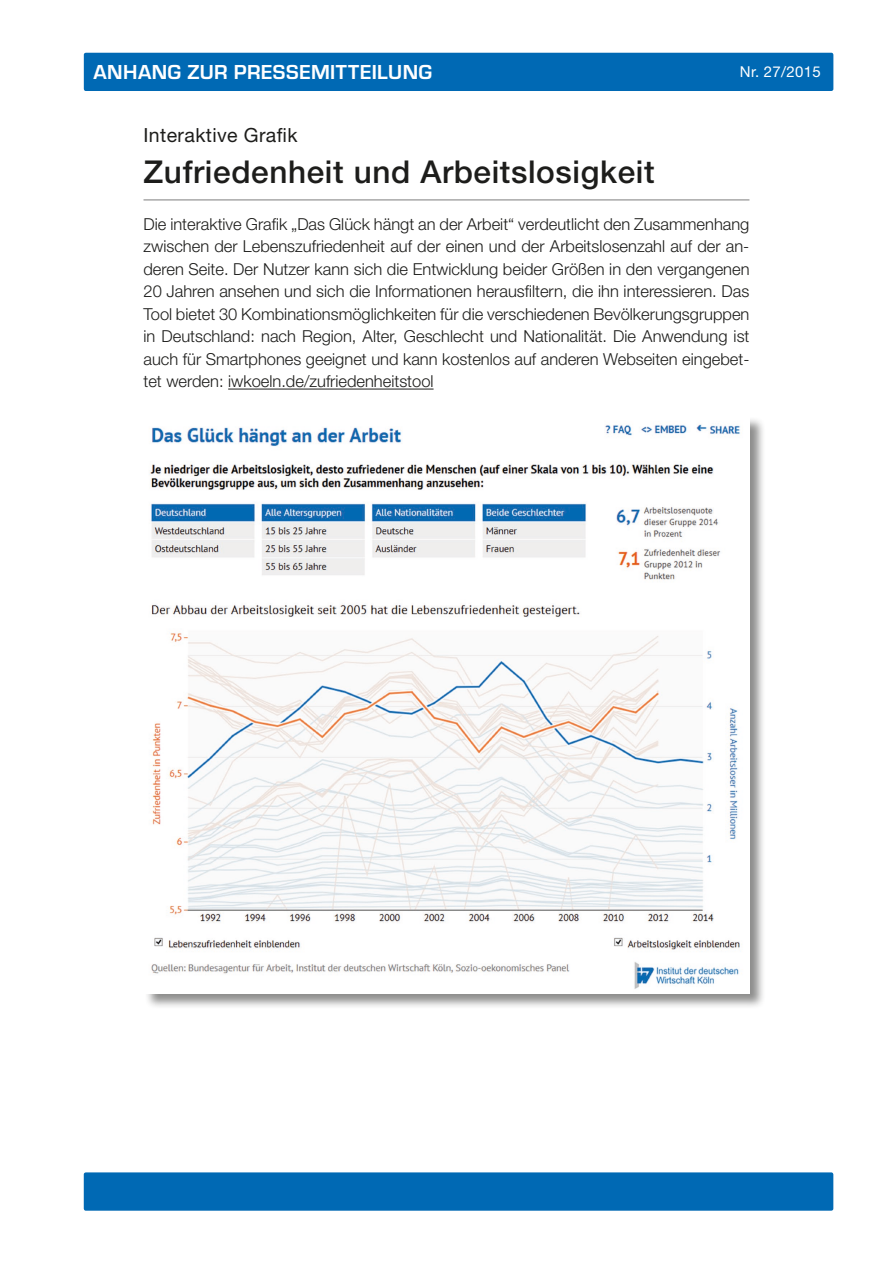
<style>
.page{position:relative;width:893px;height:1263px;background:#fff}
.page>*{position:absolute;margin:0;border:0;box-sizing:border-box;transform-origin:0 0}
.t1{font:500 31.5px "Helvetica Neue LT Std";letter-spacing:.02em;color:#1d1d1b}
.t2{font:700 21px "Eurostile";letter-spacing:.02em;color:#fff}
.t3{font:19.5px "Helvetica Neue LT Std";letter-spacing:.02em;color:#1d1d1b}
.t4{font:300 16.5px/22.5px "Helvetica Neue LT Std";color:#1d1d1b;text-align:justify}
.t5{font:15px "Helvetica Neue LT Std";letter-spacing:.02em;color:#fff}
</style>
<div class="page">
<div style="left:84px;top:53px;width:749px;height:38px;background:#0069b4;border-radius:2px"></div>
<div style="left:84px;top:1172px;width:749px;height:39px;background:#0069b4;border-radius:2px"></div>
<hr style="left:144px;top:200px;width:605px;height:1px;background:#7c7c7c">
<hr style="left:228px;top:389px;width:206px;height:1px;background:#1d1d1b">
<div style="left:144px;top:416px;width:622px;height:594px;background:#1d1d1b;opacity:.5"></div>
<img style="left:144px;top:416px;width:605px;height:577px">
<p class="t2" style="left:94px;top:60px;width:340px">ANHANG ZUR PRESSEMITTEILUNG</p>
<p class="t5" style="left:740px;top:62px;width:82px">Nr. 27/2015</p>
<p class="t3" style="left:144px;top:123px;width:155px">Interaktive Grafik</p>
<h1 class="t1" style="left:144px;top:153px;width:512px">Zufriedenheit und Arbeitslosigkeit</h1>
<p class="t4" style="left:144px;top:212px;width:607px">Die interaktive Grafik „Das Glück hängt an der Arbeit“ verdeutlicht den Zusammenhang zwischen der Lebenszufriedenheit auf der einen und der Arbeitslosenzahl auf der an&shy;deren Seite. Der Nutzer kann sich die Entwicklung beider Größen in den vergangenen 20 Jahren ansehen und sich die Informationen herausfiltern, die ihn interessieren. Das Tool bietet 30 Kombinationsmöglichkeiten für die verschiedenen Bevölkerungsgruppen in Deutschland: nach Region, Alter, Geschlecht und Nationalität. Die Anwendung ist auch für Smartphones geeignet und kann kostenlos auf anderen Webseiten eingebet&shy;tet werden: iwkoeln.de/zufriedenheitstool</p>
</div>
